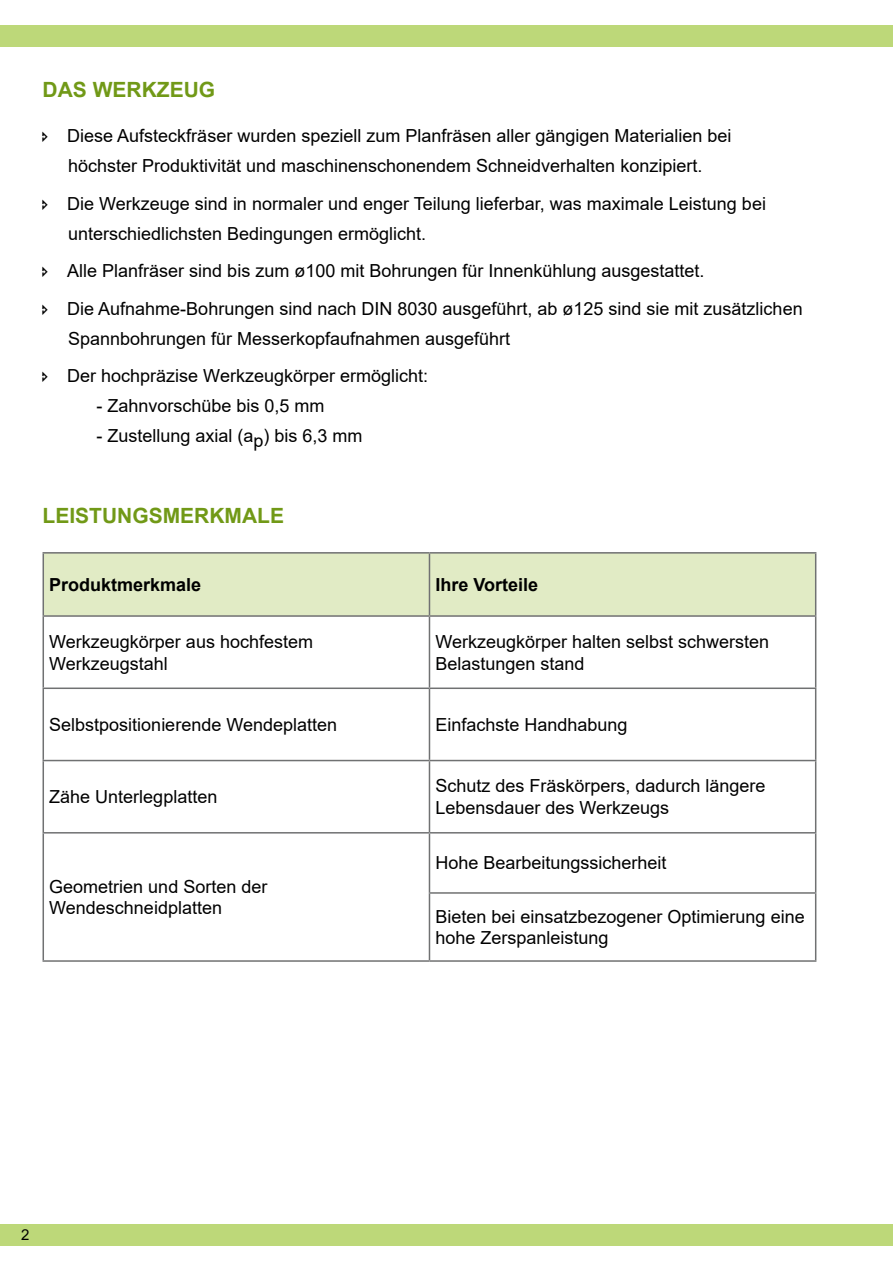
<style>
.page{position:relative;width:893px;height:1263px;background:#fff}
.page>*{position:absolute;margin:0;border:0;box-sizing:border-box;transform-origin:0 0}
.t1{font:700 21px "Arial";color:#719917}
.t2{font:18px/21.6px "Arial";color:#000}
.t3{font:700 18px "Arial";color:#000}
.t4{font:15px "Arial";color:#000}
</style>
<div class="page">
<div style="left:0;top:1225px;width:893px;height:21px;background:#bdd879"></div>
<div style="left:0;top:26px;width:893px;height:21px;background:#bdd879"></div>
<div style="left:44px;top:554px;width:771px;height:61px;background:#e1ebc5"></div>
<hr style="left:43px;top:554px;width:1px;height:61px;background:#707172">
<hr style="left:43px;top:552px;width:386px;height:2px;background:#707172">
<hr style="left:43px;top:615px;width:386px;height:2px;background:#707172">
<hr style="left:429px;top:554px;width:1px;height:61px;background:#707172">
<hr style="left:815px;top:554px;width:1px;height:61px;background:#707172">
<hr style="left:429px;top:552px;width:387px;height:2px;background:#707172">
<hr style="left:429px;top:615px;width:387px;height:2px;background:#707172">
<hr style="left:43px;top:617px;width:1px;height:70px;background:#707172">
<hr style="left:429px;top:617px;width:1px;height:70px;background:#707172">
<hr style="left:815px;top:617px;width:1px;height:70px;background:#707172">
<hr style="left:43px;top:689px;width:1px;height:71px;background:#707172">
<hr style="left:43px;top:687px;width:386px;height:2px;background:#707172">
<hr style="left:429px;top:689px;width:1px;height:71px;background:#707172">
<hr style="left:815px;top:689px;width:1px;height:71px;background:#707172">
<hr style="left:429px;top:687px;width:387px;height:2px;background:#707172">
<hr style="left:43px;top:761px;width:1px;height:71px;background:#707172">
<hr style="left:43px;top:760px;width:386px;height:1px;background:#707172">
<hr style="left:429px;top:761px;width:1px;height:71px;background:#707172">
<hr style="left:815px;top:761px;width:1px;height:71px;background:#707172">
<hr style="left:429px;top:760px;width:387px;height:1px;background:#707172">
<hr style="left:43px;top:833px;width:1px;height:60px;background:#707172">
<hr style="left:43px;top:893px;width:1px;height:67px;background:#707172">
<hr style="left:43px;top:832px;width:386px;height:1px;background:#707172">
<hr style="left:43px;top:960px;width:386px;height:2px;background:#707172">
<hr style="left:429px;top:833px;width:1px;height:59px;background:#707172">
<hr style="left:815px;top:833px;width:1px;height:59px;background:#707172">
<hr style="left:429px;top:832px;width:387px;height:1px;background:#707172">
<hr style="left:429px;top:894px;width:1px;height:66px;background:#707172">
<hr style="left:815px;top:894px;width:1px;height:66px;background:#707172">
<hr style="left:429px;top:892px;width:387px;height:2px;background:#707172">
<hr style="left:429px;top:960px;width:387px;height:2px;background:#707172">
<p class="t1" style="left:43px;top:75px;width:174px">DAS WERKZEUG</p>
<p class="t2" style="left:67px;top:121px;width:666px;line-height:30px">Diese Aufsteckfräser wurden speziell zum Planfräsen aller gängigen Materialien bei höchster Produktivität und maschinenschonendem Schneidverhalten konzipiert.</p>
<p class="t2" style="left:67px;top:188px;width:700px;line-height:30px">Die Werkzeuge sind in normaler und enger Teilung lieferbar, was maximale Leistung bei unterschiedlichsten Bedingungen ermöglicht.</p>
<p class="t2" style="left:67px;top:252px;width:737px;line-height:37.5px">Alle Planfräser sind bis zum ø100 mit Bohrungen für Innenkühlung ausgestattet.<br>Die Aufnahme-Bohrungen sind nach DIN 8030 ausgeführt, ab ø125 sind sie mit zusätzlichen</p>
<p class="t2" style="left:67px;top:319px;width:445px;line-height:37.5px">Spannbohrungen für Messerkopfaufnahmen ausgeführt<br>Der hochpräzise Werkzeugkörper ermöglicht:</p>
<p class="t2" style="left:97px;top:395px;width:230px">- Zahnvorschübe bis 0,5 mm</p>
<p class="t2" style="left:97px;top:425px;width:268px">- Zustellung axial (ap) bis 6,3 mm</p>
<p class="t1" style="left:43px;top:501px;width:243px">LEISTUNGSMERKMALE</p>
<p class="t3" style="left:49px;top:572px;width:154px">Produktmerkmale</p>
<p class="t3" style="left:435px;top:572px;width:104px">Ihre Vorteile</p>
<p class="t2" style="left:49px;top:631px;width:265px">Werkzeugkörper aus hochfestem<br>Werkzeugstahl</p>
<p class="t2" style="left:435px;top:631px;width:335px">Werkzeugkörper halten selbst schwersten<br>Belastungen stand</p>
<p class="t2" style="left:49px;top:714px;width:289px">Selbstpositionierende Wendeplatten</p>
<p class="t2" style="left:435px;top:714px;width:194px">Einfachste Handhabung</p>
<p class="t2" style="left:49px;top:786px;width:170px">Zähe Unterlegplatten</p>
<p class="t2" style="left:435px;top:775px;width:332px">Schutz des Fräskörpers, dadurch längere<br>Lebensdauer des Werkzeugs</p>
<p class="t2" style="left:49px;top:875px;width:220px">Geometrien und Sorten der<br>Wendeschneidplatten</p>
<p class="t2" style="left:435px;top:852px;width:233px">Hohe Bearbeitungssicherheit</p>
<p class="t2" style="left:435px;top:905px;width:371px">Bieten bei einsatzbezogener Optimierung eine hohe Zerspanleistung</p>
<p class="t4" style="left:21px;top:1224px;width:10px">2</p>
</div>
